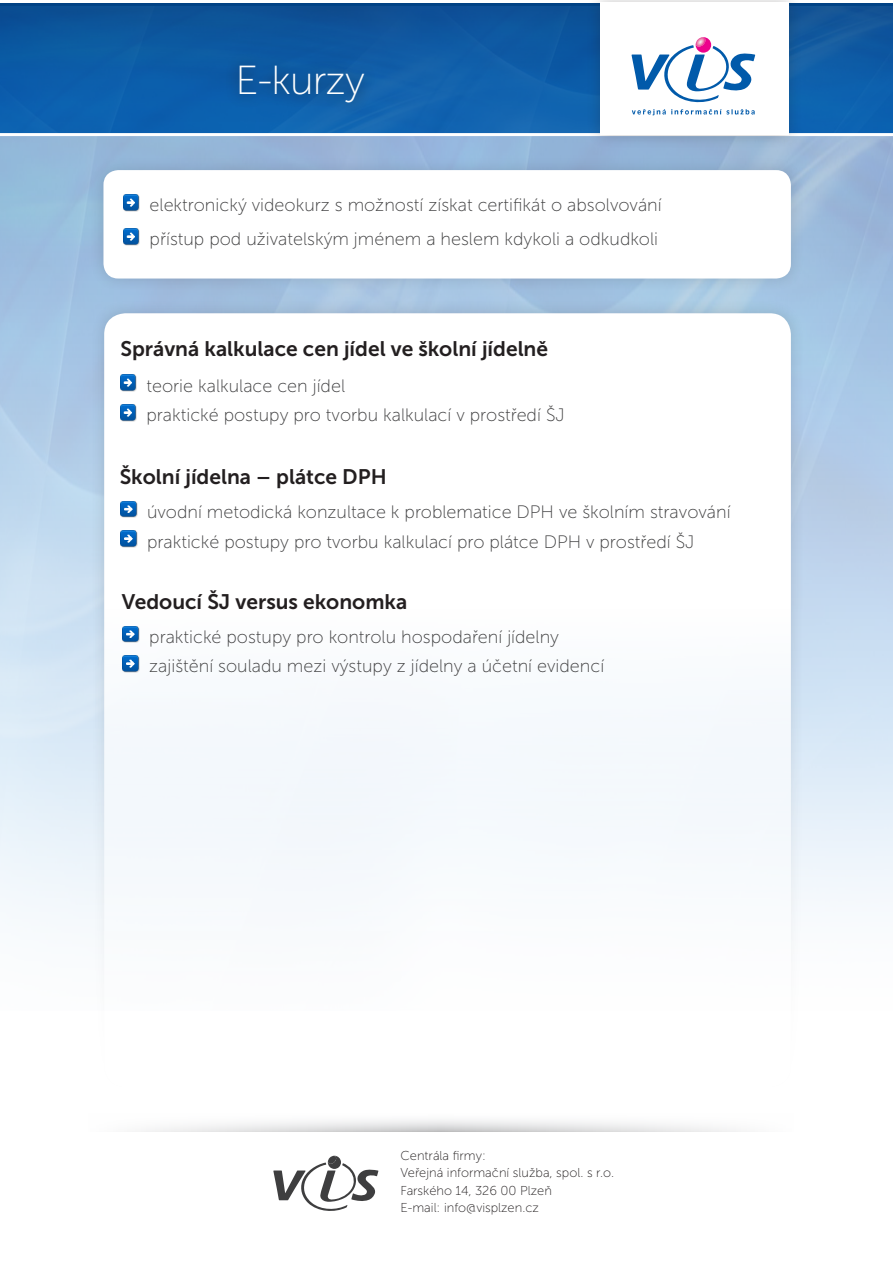
<style>
.page{position:relative;width:893px;height:1263px;background:#fff}
.page>*{position:absolute;margin:0;border:0;box-sizing:border-box;transform-origin:0 0}
.t1{font:40.5px "Museo Sans 100";letter-spacing:-.02em;color:#fff}
.t2{font:21px "Museo Sans 700";color:#231f20}
.t3{font:18px/29.7px "Museo Sans 100";color:#3e3e3f}
.t4{font:12.9px/17.4px "Museo Sans 100";color:#231f20}
</style>
<div class="page">
<svg style="left:141px;top:1120px;width:600px;height:12px"></svg>
<svg style="left:273px;top:1155px;width:105px;height:56px"></svg>
<svg style="left:0;top:3px;width:893px;height:131px;background:#0f5ca5"></svg>
<div style="left:585px;top:0;width:217px;height:149px;background:#231f20;opacity:.25"></div>
<div style="left:600px;top:3px;width:188px;height:132px;background:#fff"></div>
<svg style="left:631px;top:37px;width:124px;height:78px"></svg>
<div style="left:226px;top:52px;width:151px;height:64px;background:#231f20;opacity:.75"></div>
<div style="left:89px;top:156px;width:716px;height:137px;background:#231f20;opacity:.15"></div>
<div style="left:103px;top:170px;width:688px;height:108px;background:#fff;border-radius:15px"></div>
<img style="left:123px;top:194px;width:17px;height:17px">
<img style="left:123px;top:229px;width:17px;height:16px">
<div style="left:90px;top:299px;width:715px;height:802px;background:#231f20;opacity:.15"></div>
<div style="left:104px;top:313px;width:687px;height:774px;background:#fff;border-radius:21px"></div>
<img style="left:120px;top:375px;width:17px;height:16px">
<img style="left:120px;top:404px;width:17px;height:17px">
<img style="left:121px;top:501px;width:16px;height:17px">
<img style="left:121px;top:531px;width:16px;height:17px">
<img style="left:123px;top:626px;width:17px;height:17px">
<img style="left:123px;top:656px;width:17px;height:16px">
<h1 class="t1" style="left:235px;top:59px;width:131px">E-kurzy</h1>
<p class="t3" style="left:150px;top:188px;width:514px;line-height:34.2px">elektronický videokurz s možností získat certifikát o absolvování přístup pod uživatelským jménem a heslem kdykoli a odkudkoli</p>
<p class="t2" style="left:120px;top:337px;width:429px">Správná kalkulace cen jídel ve školní jídelně</p>
<p class="t3" style="left:146px;top:371px;width:420px">teorie kalkulace cen jídel<br>praktické postupy pro tvorbu kalkulací v prostředí ŠJ</p>
<p class="t2" style="left:120px;top:465px;width:269px">Školní jídelna – plátce DPH</p>
<p class="t3" style="left:147px;top:497px;width:585px">úvodní metodická konzultace k problematice DPH ve školním stravování praktické postupy pro tvorbu kalkulací pro plátce DPH v prostředí ŠJ</p>
<p class="t2" style="left:122px;top:590px;width:287px">Vedoucí ŠJ versus ekonomka</p>
<p class="t3" style="left:149px;top:622px;width:456px">praktické postupy pro kontrolu hospodaření jídelny zajištění souladu mezi výstupy z jídelny a účetní evidencí</p>
<p class="t4" style="left:400px;top:1147px;width:215px">Centrála firmy:<br>Veřejná informační služba, spol. s r.o.<br>Farského 14, 326 00 Plzeň<br>E-mail: info@visplzen.cz</p>
</div>
